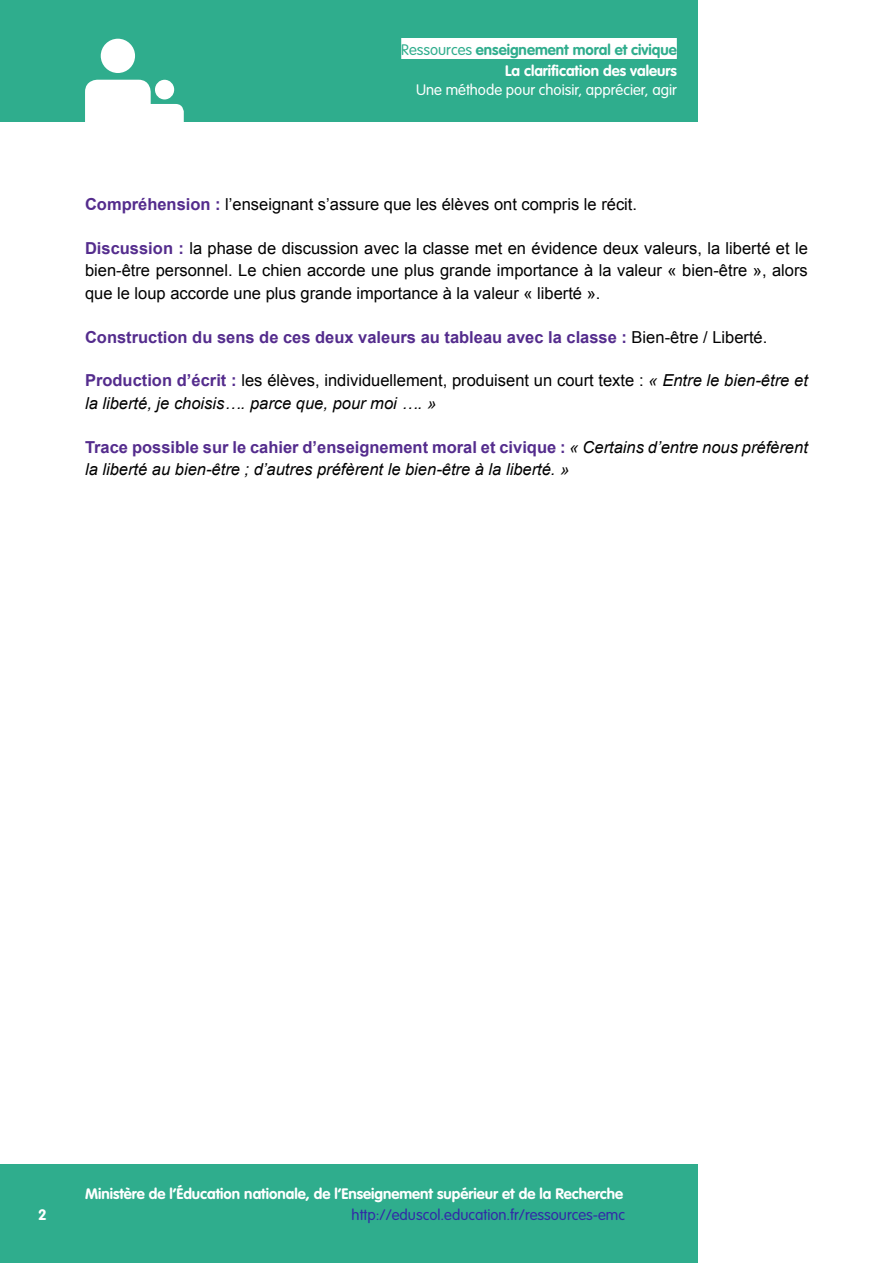
<style>
.page{position:relative;width:893px;height:1263px;background:#fff}
.page>*{position:absolute;margin:0;border:0;box-sizing:border-box;transform-origin:0 0}
.t1{font:16.5px/22.5px "Arial";color:#000;text-align:justify}
.t2{font:italic 16.5px/22.5px "Arial";color:#000}
.t3{font:700 16.5px "Arial";color:#542c8d}
.Pied_de_page{font:700 15px "VAG Rounded Std";color:#fff}
.t4{font:700 15px/21px "VAG Rounded Std";color:#2fad8d;text-align:right}
.t5{font:300 15px "VAG Rounded Std";color:#3229a7}
.t6{font:300 15px "VAG Rounded Std";color:#fff}
.s1{font-weight:300}
.s2{color:#fff}
.s3{font-weight:700;color:#542c8d}
.s4{font-weight:400;color:#000}
.s5{font-weight:700;font-style:normal;color:#542c8d}
.s6{font-style:normal}
</style>
<div class="page">
<div style="left:0;top:0;width:697px;height:122px;background:#2fad8d"></div>
<div style="left:155px;top:80px;width:19px;height:19px;background:#fff;border-radius:50%"></div>
<div style="left:85px;top:80px;width:66px;height:86px;background:#fff;border-radius:12px"></div>
<div style="left:134px;top:104px;width:50px;height:62px;background:#fff;border-radius:8px"></div>
<div style="left:101px;top:39px;width:34px;height:34px;background:#fff;border-radius:50%"></div>
<div style="left:401px;top:38px;width:276px;height:21px;background:#fff"></div>
<div style="left:0;top:1164px;width:697px;height:99px;background:#2fad8d"></div>
<p class="t4" style="left:401px;top:39px;width:277px"><span class="s1">Ressources</span> enseignement moral et civique<br><span class="s2">La clarification des valeurs</span></p>
<p class="t6" style="left:416px;top:81px;width:262px">Une méthode pour choisir, apprécier, agir</p>
<p class="t1" style="left:85px;top:193px;width:553px"><span class="s3">Compréhension :</span> l’enseignant s’assure que les élèves ont compris le récit.</p>
<p class="t1" style="left:85px;top:237px;width:724px"><span class="s3">Discussion :</span> la phase de discussion avec la classe met en évidence deux valeurs, la liberté et le bien-être personnel. Le chien accorde une plus grande importance à la valeur « bien-être », alors que le loup accorde une plus grande importance à la valeur « liberté ».</p>
<p class="t3" style="left:85px;top:326px;width:684px">Construction du sens de ces deux valeurs au tableau avec la classe : <span class="s4">Bien-être / Liberté.</span></p>
<p class="t2" style="left:85px;top:370px;width:724px"><span class="s5">Production d’écrit :</span> <span class="s6">les élèves, individuellement, produisent un court texte :</span> « Entre le bien-être et la liberté, je choisis…. parce que, pour moi …. »</p>
<p class="t2" style="left:85px;top:436px;width:724px"><span class="s5">Trace possible sur le cahier d’enseignement moral et civique :</span> « Certains d’entre nous préfèrent la liberté au bien-être ; d’autres préfèrent le bien-être à la liberté. »</p>
<p class="Pied_de_page" style="left:85px;top:1185px;width:540px">Ministère de l’Éducation nationale, de l’Enseignement supérieur et de la Recherche</p>
<p class="Pied_de_page" style="left:38px;top:1206px;width:10px">2</p>
<p class="t5" style="left:352px;top:1206px;width:275px">http://eduscol.education.fr/ressources-emc</p>
</div>
